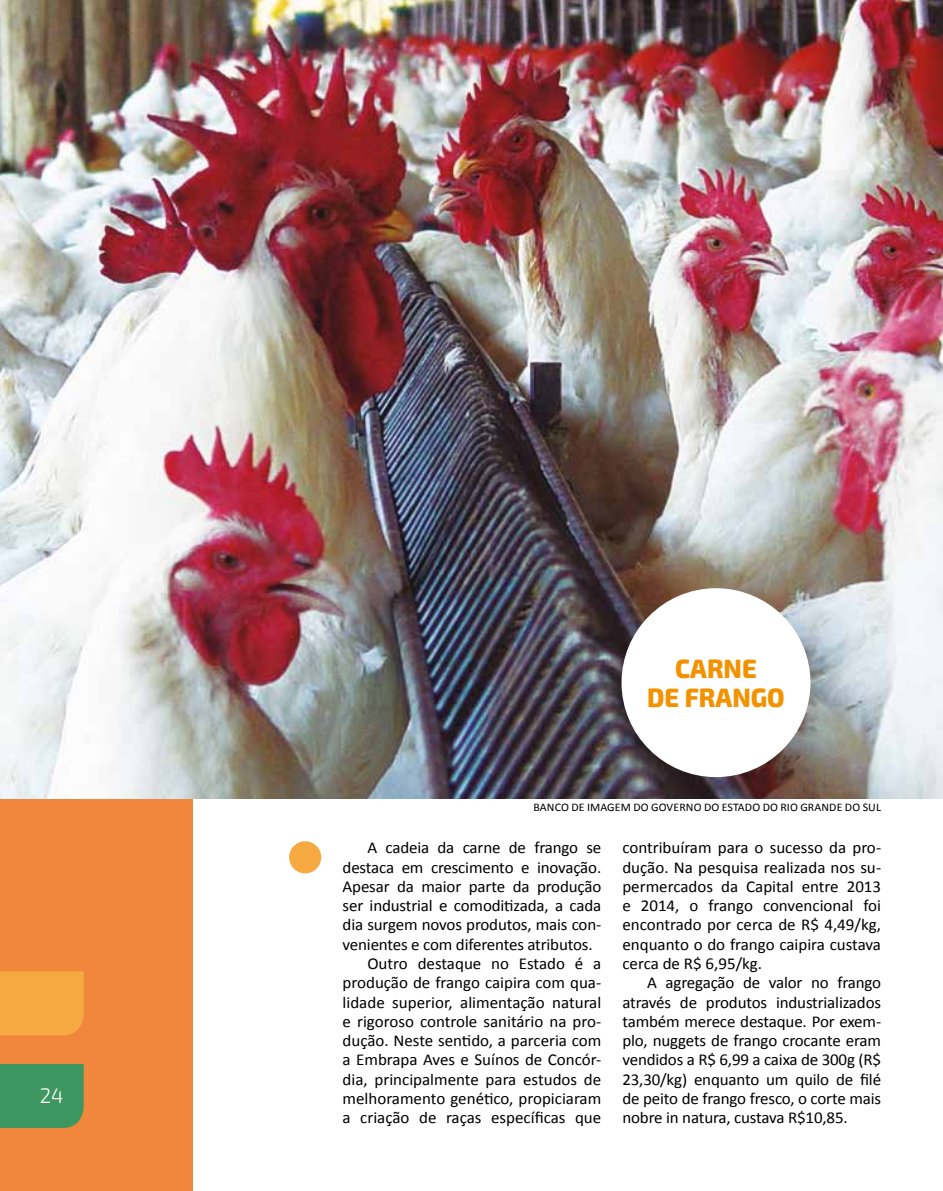
<style>
.page{position:relative;width:943px;height:1191px;background:#fff}
.page>*{position:absolute;margin:0;border:0;box-sizing:border-box;transform-origin:0 0}
.t1{font:800 26.6px/29.8px "Exo 2";color:#f39200;text-align:center;scale:.95 1}
.t2{font:300 21px "Exo 2";color:#fff}
.t3{font:16.62px/19.2px "Calibri";letter-spacing:-.01em;color:#000;text-align:justify}
.t4{font:11.72px "Calibri";letter-spacing:.01em;color:#000}
</style>
<div class="page">
<div style="left:0;top:0;width:192px;height:1191px;background:#f1873d"></div>
<div style="left:0;top:971px;width:84px;height:64px;background:#f7a941"></div>
<div style="left:0;top:1064px;width:84px;height:64px;background:#3e9760"></div>
<img style="left:0;top:0;width:943px;height:798px">
<div style="left:621px;top:588px;width:189px;height:189px;background:#fff;border-radius:50%"></div>
<div style="left:289px;top:841px;width:32px;height:32px;background:#f7a941;border-radius:50%"></div>
<p class="t2" style="left:40px;top:1083px;width:25px">24</p>
<h1 class="t1" style="left:647px;top:654px;width:146px">CARNE<br>DE FRANGO</h1>
<p class="t4" style="left:533px;top:800px;width:349px">BANCO DE IMAGEM DO GOVERNO DO ESTADO DO RIO GRANDE DO SUL</p>
<p class="t3" style="left:367px;top:838px;width:235px">A cadeia da carne de frango se</p>
<p class="t3" style="left:342px;top:857px;width:260px">destaca em crescimento e inovação.</p>
<p class="t3" style="left:342px;top:877px;width:260px">Apesar da maior parte da produção</p>
<p class="t3" style="left:342px;top:896px;width:260px">ser industrial e comoditizada, a cada</p>
<p class="t3" style="left:342px;top:915px;width:260px">dia surgem novos produtos, mais con-</p>
<p class="t3" style="left:342px;top:934px;width:251px">venientes e com diferentes atributos.</p>
<p class="t3" style="left:367px;top:954px;width:235px">Outro destaque no Estado é a</p>
<p class="t3" style="left:342px;top:973px;width:260px">produção de frango caipira com qua-</p>
<p class="t3" style="left:342px;top:992px;width:260px">lidade superior, alimentação natural</p>
<p class="t3" style="left:342px;top:1011px;width:260px">e rigoroso controle sanitário na pro-</p>
<p class="t3" style="left:342px;top:1031px;width:260px">dução. Neste sentido, a parceria com</p>
<p class="t3" style="left:342px;top:1050px;width:260px">a Embrapa Aves e Suínos de Concór-</p>
<p class="t3" style="left:342px;top:1069px;width:260px">dia, principalmente para estudos de</p>
<p class="t3" style="left:342px;top:1088px;width:260px">melhoramento genético, propiciaram</p>
<p class="t3" style="left:342px;top:1108px;width:260px">a criação de raças específicas que</p>
<p class="t3" style="left:622px;top:838px;width:260px">contribuíram para o sucesso da pro&shy;dução. Na pesquisa realizada nos su&shy;permercados da Capital entre 2013 e 2014, o frango convencional foi encontrado por cerca de R$ 4,49/kg, enquanto o do frango caipira custava cerca de R$ 6,95/kg.</p>
<p class="t3" style="left:622px;top:973px;width:260px;text-indent:25px">A agregação de valor no frango através de produtos industrializados também merece destaque. Por exem&shy;plo, nuggets de frango crocante eram vendidos a R$ 6,99 a caixa de 300g (R$ 23,30/kg) enquanto um quilo de filé de peito de frango fresco, o corte mais nobre in natura, custava R$10,85.</p>
</div>
